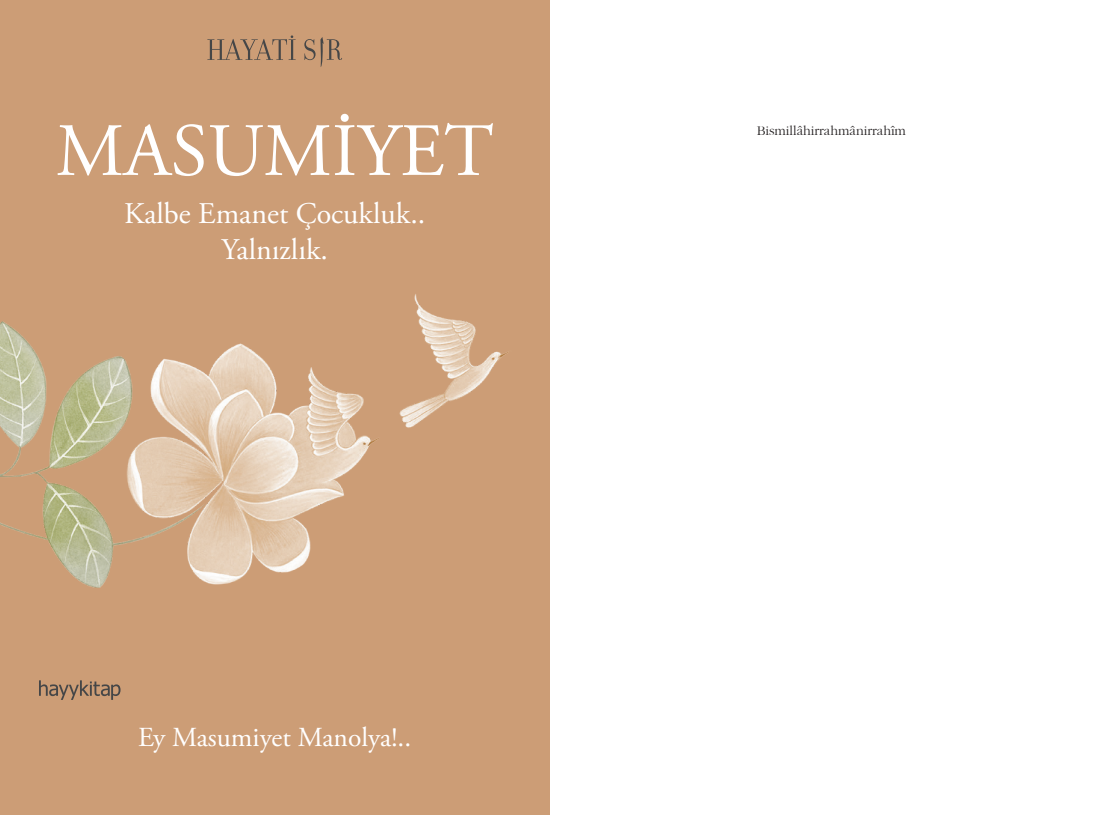
<style>
.page{position:relative;width:1099px;height:815px;background:#fff}
.page>*{position:absolute;margin:0;border:0;box-sizing:border-box;transform-origin:0 0}
.t1{font:75px "Adobe Garamond Pro";color:#fff}
.t2{font:30px/36px "Adobe Garamond Pro";color:#fff;text-align:center}
.t3{font:27.5px "Adobe Garamond Pro";color:#fff}
.t4{font:13.75px "Garamond";color:#231f20}
</style>
<div class="page">
<div style="left:0;top:0;width:549px;height:815px;background:#cc9d76"></div>
<img style="left:0;top:294px;width:508px;height:294px">
<svg style="left:207px;top:35px;width:135px;height:32px"></svg>
<svg style="left:39px;top:680px;width:81px;height:20px"></svg>
<h1 class="t1" style="left:56px;top:106px;width:439px">MASUMİYET</h1>
<p class="t2" style="left:124px;top:197px;width:303px">Kalbe Emanet Çocukluk..<br>Yalnızlık.</p>
<p class="t3" style="left:138px;top:721px;width:274px">Ey Masumiyet Manolya!..</p>
<p class="t4" style="left:756px;top:122px;width:151px">Bismillâhirrahmânirrahîm</p>
</div>
